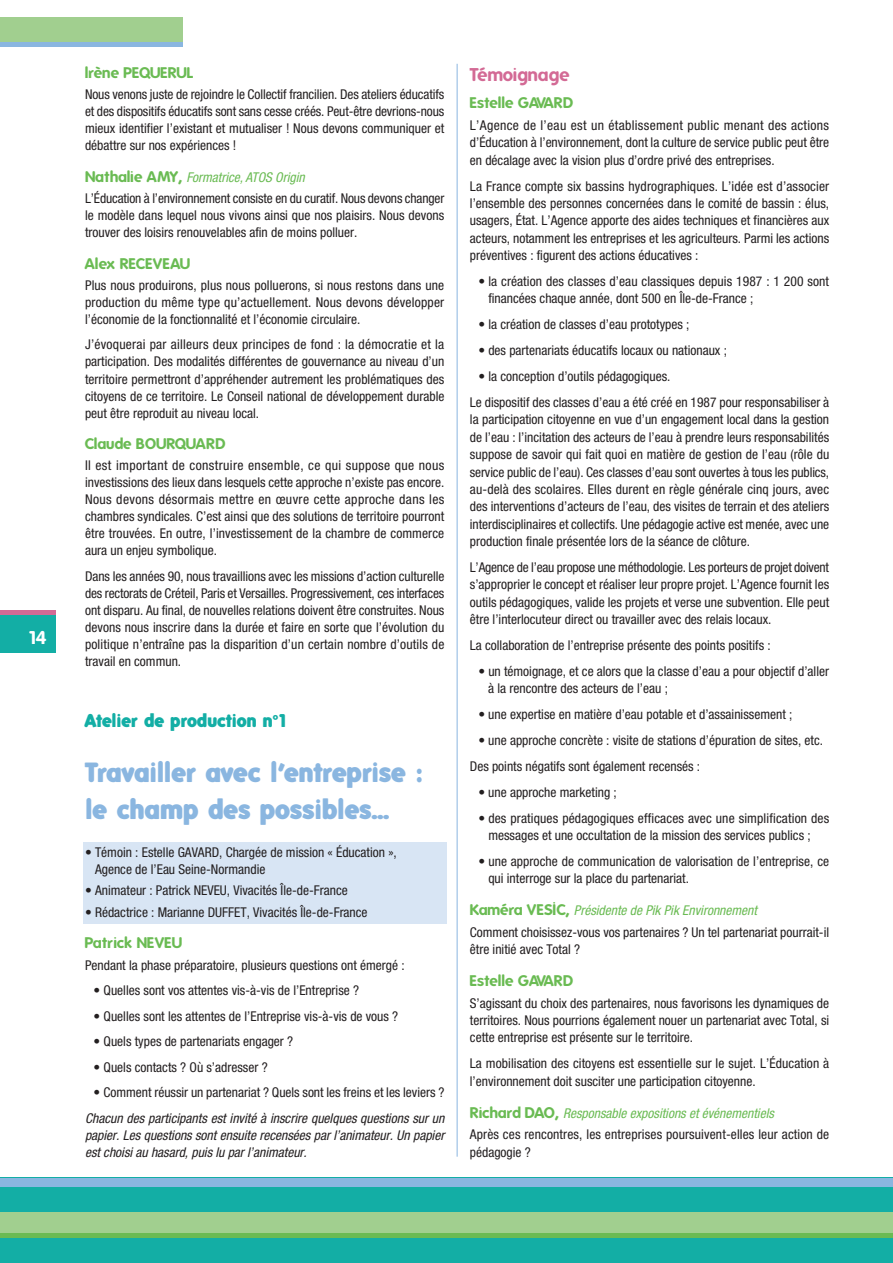
<style>
.page{position:relative;width:893px;height:1263px;background:#fff}
.page>*{position:absolute;margin:0;border:0;box-sizing:border-box;transform-origin:0 0}
.t1{font:900 27px/36.8px "Folks";color:#8ab6e0}
.t2{font:900 18px "Folks";color:#13aea5}
.t3{font:700 18px "Folks";letter-spacing:-.02em;color:#d36a95}
.t4{font:700 18px "Folks";color:#fff}
.t5{font:700 15px "Folks";color:#6abb53}
.t6{font:condensed 13.5px/17.4px "Helvetica Neue";color:#231f20}
.t7{font:italic condensed 13.5px/17px "Helvetica Neue";color:#231f20;text-align:justify}
.s1{font-family:"Folks";font-weight:700;font-stretch:normal;font-size:15px;color:#6abb53}
.s2{font-style:italic;color:#6abb53}
</style>
<div class="page">
<div style="left:0;top:1178px;width:893px;height:85px;background:#13aea5"></div>
<div style="left:0;top:1178px;width:893px;height:8px;background:#8ab6e0"></div>
<div style="left:0;top:1212px;width:893px;height:25px;background:#a1cf8f"></div>
<hr style="left:0;top:1233px;width:893px;height:4px;background:#6abb53">
<div style="left:0;top:610px;width:55px;height:43px;background:#13aea5"></div>
<div style="left:0;top:17px;width:183px;height:30px;background:#a1cf8f"></div>
<hr style="left:0;top:610px;width:55px;height:4px;background:#d36a95">
<hr style="left:0;top:43px;width:183px;height:4px;background:#8ab6e0">
<hr style="left:457px;top:64px;width:1px;height:1093px;background:#8ab6e0">
<div style="left:83px;top:842px;width:363px;height:82px;background:#d8e5f4"></div>
<h2 class="t4" style="left:29px;top:627px;width:19px">14</h2>
<p class="t5" style="left:85px;top:64px;width:110px">lrène PEQUERUL</p>
<p class="t6" style="left:85px;top:86px;width:361px;line-height:17px;text-align:justify">Nous venons juste de rejoindre le Collectif francilien. Des ateliers éducatifs et des dispositifs éducatifs sont sans cesse créés. Peut-être devrions-nous mieux identifier l’existant et mutualiser ! Nous devons communiquer et débattre sur nos expériences !</p>
<p class="t6" style="left:85px;top:166px;width:361px;line-height:21.3px"><span class="s1">Nathalie AMY,</span> <span class="s2">Formatrice, ATOS Origin<br></span>L’Éducation à l’environnement consiste en du curatif. Nous devons changer</p>
<p class="t6" style="left:85px;top:207px;width:361px;line-height:17px">le modèle dans lequel nous vivons ainsi que nos plaisirs. Nous devons trouver des loisirs renouvelables afin de moins polluer.</p>
<p class="t5" style="left:85px;top:254px;width:107px">Alex RECEVEAU</p>
<p class="t6" style="left:85px;top:277px;width:361px;line-height:17px;text-align:justify">Plus nous produirons, plus nous polluerons, si nous restons dans une production du même type qu’actuellement. Nous devons développer l’économie de la fonctionnalité et l’économie circulaire.</p>
<p class="t6" style="left:85px;top:336px;width:361px;line-height:17px;text-align:justify">J’évoquerai par ailleurs deux principes de fond : la démocratie et la participation. Des modalités différentes de gouvernance au niveau d’un territoire permettront d’appréhender autrement les problématiques des citoyens de ce territoire. Le Conseil national de développement durable peut être reproduit au niveau local.</p>
<p class="t5" style="left:85px;top:435px;width:142px">Claude BOURQUARD</p>
<p class="t6" style="left:85px;top:457px;width:361px;line-height:17px;text-align:justify">Il est important de construire ensemble, ce qui suppose que nous investissions des lieux dans lesquels cette approche n’existe pas encore.<br>Nous devons désormais mettre en œuvre cette approche dans les chambres syndicales. C’est ainsi que des solutions de territoire pourront être trouvées. En outre, l’investissement de la chambre de commerce aura un enjeu symbolique.</p>
<p class="t6" style="left:85px;top:568px;width:361px;line-height:17px;text-align:justify">Dans les années 90, nous travaillions avec les missions d’action culturelle des rectorats de Créteil, Paris et Versailles. Progressivement, ces interfaces ont disparu. Au final, de nouvelles relations doivent être construites. Nous devons nous inscrire dans la durée et faire en sorte que l’évolution du politique n’entraîne pas la disparition d’un certain nombre d’outils de travail en commun.</p>
<h2 class="t2" style="left:85px;top:710px;width:203px">Atelier de production n°1</h2>
<h1 class="t1" style="left:85px;top:754px;width:340px">Travailler avec l’entreprise : le champ des possibles…</h1>
<p class="t6" style="left:95px;top:844px;width:303px;line-height:17px;text-indent:-10px">• Témoin : Estelle GAVARD, Chargée de mission « Éducation »,<br>Agence de l’Eau Seine-Normandie</p>
<p class="t6" style="left:85px;top:882px;width:264px">• Animateur : Patrick NEVEU, Vivacités Île-de-France</p>
<p class="t6" style="left:85px;top:903px;width:284px">• Rédactrice : Marianne DUFFET, Vivacités Île-de-France</p>
<p class="t5" style="left:85px;top:934px;width:99px">Patrick NEVEU</p>
<p class="t6" style="left:85px;top:956px;width:321px">Pendant la phase préparatoire, plusieurs questions ont émergé :</p>
<p class="t6" style="left:94px;top:981px;width:267px">• Quelles sont vos attentes vis-à-vis de l’Entreprise ?</p>
<p class="t6" style="left:94px;top:1007px;width:306px">• Quelles sont les attentes de l’Entreprise vis-à-vis de vous ?</p>
<p class="t6" style="left:94px;top:1032px;width:201px">• Quels types de partenariats engager ?</p>
<p class="t6" style="left:94px;top:1058px;width:176px">• Quels contacts ? Où s’adresser ?</p>
<p class="t6" style="left:94px;top:1083px;width:352px">• Comment réussir un partenariat ? Quels sont les freins et les leviers ?</p>
<p class="t7" style="left:85px;top:1109px;width:361px">Chacun des participants est invité à inscrire quelques questions sur un papier. Les questions sont ensuite recensées par l’animateur. Un papier est choisi au hasard, puis lu par l’animateur.</p>
<h2 class="t3" style="left:470px;top:64px;width:102px">Témoignage</h2>
<p class="t5" style="left:470px;top:94px;width:105px">Estelle GAVARD</p>
<p class="t6" style="left:470px;top:116px;width:361px;text-align:justify">L’Agence de l’eau est un établissement public menant des actions d’Éducation à l’environnement, dont la culture de service public peut être en décalage avec la vision plus d’ordre privé des entreprises.</p>
<p class="t6" style="left:470px;top:177px;width:361px;text-align:justify">La France compte six bassins hydrographiques. L’idée est d’associer l’ensemble des personnes concernées dans le comité de bassin : élus, usagers, État. L’Agence apporte des aides techniques et financières aux acteurs, notamment les entreprises et les agriculteurs. Parmi les actions préventives : figurent des actions éducatives :</p>
<p class="t6" style="left:488px;top:272px;width:342px;text-indent:-10px">• la création des classes d’eau classiques depuis 1987 : 1 200 sont financées chaque année, dont 500 en Île-de-France ;</p>
<p class="t6" style="left:478px;top:316px;width:213px">• la création de classes d’eau prototypes ;</p>
<p class="t6" style="left:478px;top:342px;width:250px">• des partenariats éducatifs locaux ou nationaux ;</p>
<p class="t6" style="left:470px;top:363px;width:361px;line-height:26px;text-indent:9px">• la conception d’outils pédagogiques.<br>Le dispositif des classes d’eau a été créé en 1987 pour responsabiliser à</p>
<p class="t6" style="left:470px;top:411px;width:361px;text-align:justify">la participation citoyenne en vue d’un engagement local dans la gestion de l’eau : l’incitation des acteurs de l’eau à prendre leurs responsabilités suppose de savoir qui fait quoi en matière de gestion de l’eau (rôle du service public de l’eau). Ces classes d’eau sont ouvertes à tous les publics, au-delà des scolaires. Elles durent en règle générale cinq jours, avec des interventions d’acteurs de l’eau, des visites de terrain et des ateliers interdisciplinaires et collectifs. Une pédagogie active est menée, avec une production finale présentée lors de la séance de clôture.</p>
<p class="t6" style="left:470px;top:558px;width:361px;text-align:justify">L’Agence de l’eau propose une méthodologie. Les porteurs de projet doivent s’approprier le concept et réaliser leur propre projet. L’Agence fournit les outils pédagogiques, valide les projets et verse une subvention. Elle peut être l’interlocuteur direct ou travailler avec des relais locaux.</p>
<p class="t6" style="left:470px;top:636px;width:302px">La collaboration de l’entreprise présente des points positifs :</p>
<p class="t6" style="left:488px;top:662px;width:342px;text-indent:-10px">• un témoignage, et ce alors que la classe d’eau a pour objectif d’aller à la rencontre des acteurs de l’eau ;</p>
<p class="t6" style="left:478px;top:705px;width:315px">• une expertise en matière d’eau potable et d’assainissement ;</p>
<p class="t6" style="left:470px;top:727px;width:355px;line-height:26px;text-indent:9px">• une approche concrète : visite de stations d’épuration de sites, etc.<br>Des points négatifs sont également recensés :</p>
<p class="t6" style="left:478px;top:783px;width:140px">• une approche marketing ;</p>
<p class="t6" style="left:488px;top:809px;width:342px;text-indent:-10px">• des pratiques pédagogiques efficaces avec une simplification des messages et une occultation de la mission des services publics ;</p>
<p class="t6" style="left:488px;top:852px;width:342px;text-indent:-10px">• une approche de communication de valorisation de l’entreprise, ce qui interroge sur la place du partenariat.</p>
<p class="t6" style="left:470px;top:899px;width:361px;line-height:21.6px"><span class="s1">Kaméra VESIC,</span> <span class="s2">Présidente de Pik Pik Environnement<br></span>Comment choisissez-vous vos partenaires ? Un tel partenariat pourrait-il</p>
<p class="t6" style="left:470px;top:940px;width:112px">être initié avec Total ?</p>
<p class="t5" style="left:470px;top:972px;width:105px">Estelle GAVARD</p>
<p class="t6" style="left:470px;top:994px;width:361px;text-align:justify">S’agissant du choix des partenaires, nous favorisons les dynamiques de territoires. Nous pourrions également nouer un partenariat avec Total, si cette entreprise est présente sur le territoire.</p>
<p class="t6" style="left:470px;top:1055px;width:361px">La mobilisation des citoyens est essentielle sur le sujet. L’Éducation à l’environnement doit susciter une participation citoyenne.</p>
<p class="t6" style="left:470px;top:1102px;width:361px;line-height:21.6px"><span class="s1">Richard DAO,</span> <span class="s2">Responsable expositions et événementiels<br></span>Après ces rencontres, les entreprises poursuivent-elles leur action de</p>
<p class="t6" style="left:470px;top:1143px;width:62px">pédagogie ?</p>
</div>
